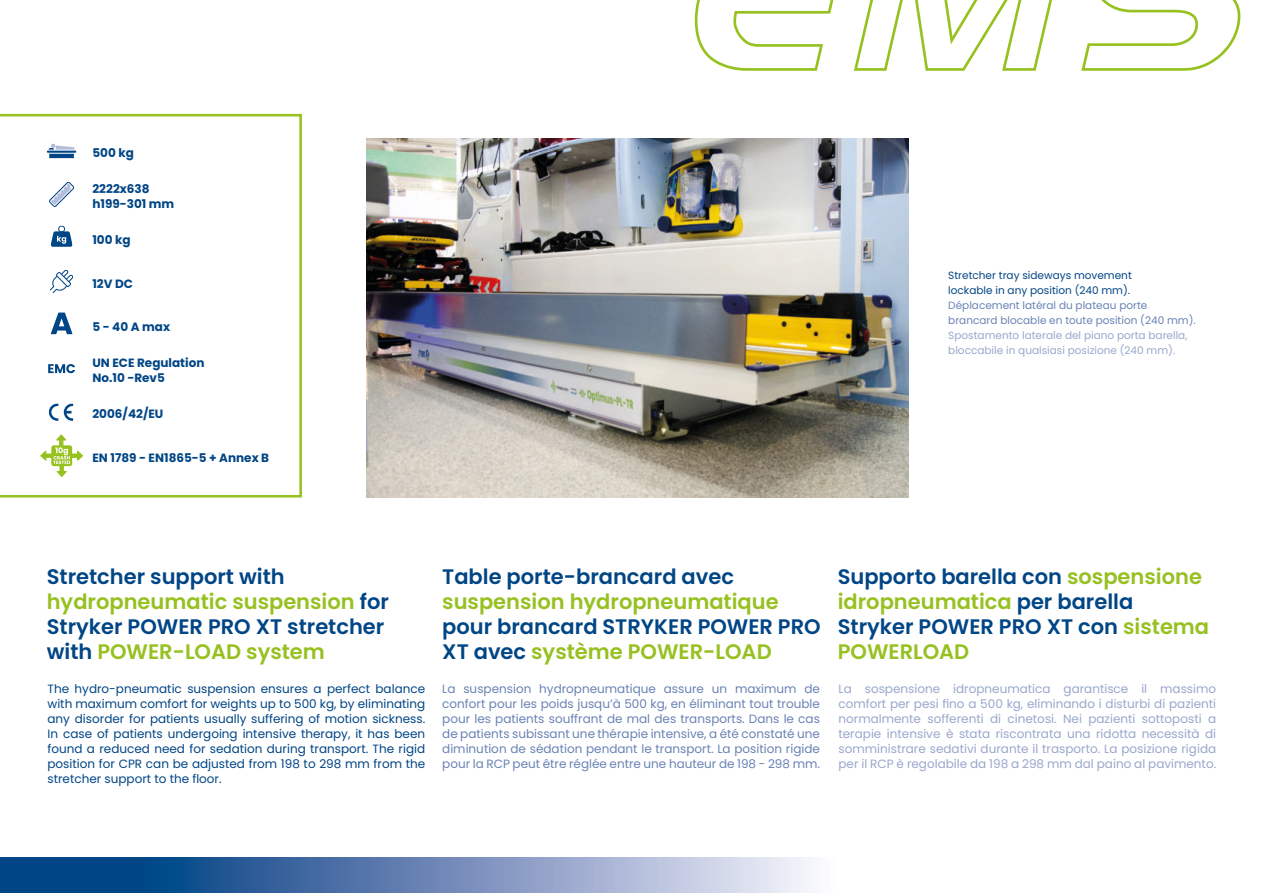
<style>
.page{position:relative;width:1263px;height:893px;background:#fff}
.page>*{position:absolute;margin:0;border:0;box-sizing:border-box;transform-origin:0 0}
.t1{font:600 21px/25.2px "Poppins";color:#004585}
.t2{font:600 21px "Poppins";color:#96c120}
.t3{font:12px/15px "Poppins";color:#004585;text-align:justify}
.t4{font:12px/15px "Poppins";color:#99a7cc;text-align:justify}
.t5{font:12px/15px "Poppins";color:#6982b4;text-align:justify}
.t6{font:700 12px/15px "Poppins";color:#004585}
.t7{font:10.5px/15px "Poppins";color:#99a7cc}
.t8{font:10.5px/15px "Poppins";color:#6982b4}
.t9{font:10.5px/15px "Poppins";color:#004585}
.s1{color:#96c120}
</style>
<div class="page">
<svg style="left:0;top:858px;width:810px;height:35px;background:#6587b4"></svg>
<svg style="left:694px;top:0;width:358px;height:71px"></svg>
<svg style="left:1081px;top:0;width:160px;height:71px"></svg>
<svg style="left:0;top:114px;width:302px;height:383px"></svg>
<img style="left:366px;top:139px;width:542px;height:358px">
<svg style="left:50px;top:270px;width:23px;height:23px"></svg>
<svg style="left:49px;top:182px;width:25px;height:25px"></svg>
<svg style="left:50px;top:312px;width:23px;height:22px"></svg>
<svg style="left:49px;top:403px;width:9px;height:18px"></svg>
<svg style="left:64px;top:403px;width:9px;height:18px"></svg>
<svg style="left:48px;top:364px;width:27px;height:9px"></svg>
<svg style="left:40px;top:434px;width:43px;height:43px"></svg>
<hr style="left:47px;top:151px;width:29px;height:2px;background:#004585">
<svg style="left:49px;top:143px;width:26px;height:15px"></svg>
<svg style="left:51px;top:225px;width:22px;height:22px"></svg>
<p class="t6" style="left:92px;top:145px;width:43px">500 kg</p>
<p class="t6" style="left:92px;top:182px;width:83px">2222x638 h199-301 mm</p>
<p class="t6" style="left:92px;top:233px;width:40px">100 kg</p>
<p class="t6" style="left:92px;top:276px;width:42px">12V DC</p>
<p class="t6" style="left:92px;top:320px;width:79px">5 - 40 A max</p>
<p class="t6" style="left:92px;top:357px;width:113px">UN ECE Regulation<br>No.10 -Rev5</p>
<p class="t6" style="left:92px;top:407px;width:72px">2006/42/EU</p>
<p class="t6" style="left:92px;top:450px;width:178px">EN 1789 - EN1865-5 + Annex B</p>
<p class="t9" style="left:948px;top:267px;width:185px">Stretcher tray sideways movement lockable in any position (240 mm).</p>
<p class="t8" style="left:948px;top:297px;width:249px">Déplacement latéral du plateau porte brancard blocable en toute position (240 mm).</p>
<p class="t7" style="left:948px;top:327px;width:241px">Spostamento laterale del piano porta barella, bloccabile in qualsiasi posizione (240 mm).</p>
<h1 class="t1" style="left:47px;top:565px;width:344px">Stretcher support with <span class="s1">hydropneumatic suspension</span> for<br>Stryker POWER PRO XT stretcher with <span class="s1">POWER-LOAD system</span></h1>
<h1 class="t1" style="left:442px;top:565px;width:293px">Table porte-brancard avec</h1>
<h1 class="t2" style="left:442px;top:592px;width:338px">suspension hydropneumatique</h1>
<h1 class="t1" style="left:442px;top:616px;width:380px">pour brancard STRYKER POWER PRO<br>XT avec <span class="s1">système POWER-LOAD</span></h1>
<h1 class="t1" style="left:838px;top:565px;width:373px">Supporto barella con <span class="s1">sospensione idropneumatica</span> per barella<br>Stryker POWER PRO XT con <span class="s1">sistema<br>POWERLOAD</span></h1>
<p class="t3" style="left:48px;top:681px;width:379px">The hydro-pneumatic suspension ensures a perfect balance with maximum comfort for weights up to 500 kg, by eliminating any disorder for patients usually suffering of motion sickness.<br>In case of patients undergoing intensive therapy, it has been found a reduced need for sedation during transport. The rigid position for CPR can be adjusted from 198 to 298 mm from the stretcher support to the floor.</p>
<p class="t5" style="left:442px;top:681px;width:379px">La suspension hydropneumatique assure un maximum de confort pour les poids jusqu’à 500 kg, en éliminant tout trouble pour les patients souffrant de mal des transports. Dans le cas de patients subissant une thérapie intensive, a été constaté une diminution de sédation pendant le transport. La position rigide pour la RCP peut être réglée entre une hauteur de 198 - 298 mm.</p>
<p class="t4" style="left:838px;top:681px;width:379px">La sospensione idropneumatica garantisce il massimo comfort per pesi fino a 500 kg, eliminando i disturbi di pazienti normalmente sofferenti di cinetosi. Nei pazienti sottoposti a terapie intensive è stata riscontrata una ridotta necessità di somministrare sedativi durante il trasporto. La posizione rigida per il RCP è regolabile da 198 a 298 mm dal paino al pavimento.</p>
</div>
